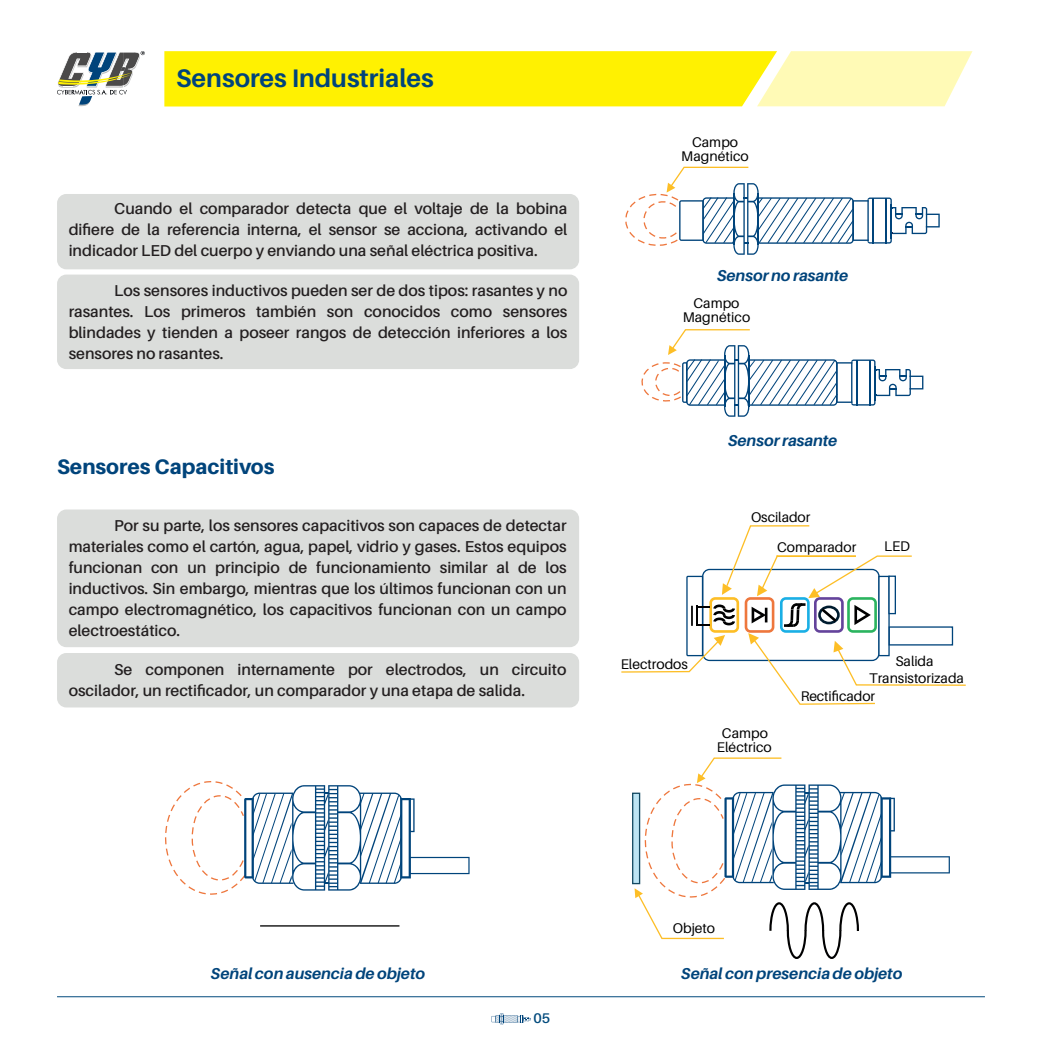
<style>
.page{position:relative;width:1042px;height:1042px;background:#fff}
.page>*{position:absolute;margin:0;border:0;box-sizing:border-box;transform-origin:0 0}
.t1{font:700 25.38px "Aileron";color:#00447b}
.t2{font:800 21px "Aileron";color:#00447b}
.t3{font:600 15.75px/21px "Aileron";color:#231f20;text-align:justify}
.t4{font:italic 700 15.75px "Aileron";color:#00447b}
.t5{font:14px/14px "Aileron";color:#000001;text-align:center}
.t6{font:600 14px "Aileron";color:#034b7d}
</style>
<div class="page">
<div style="left:57px;top:653px;width:522px;height:54px;background:#dbdddb;border-radius:9px"></div>
<div style="left:57px;top:509px;width:522px;height:138px;background:#dbdddb;border-radius:9px"></div>
<svg style="left:164px;top:51px;width:808px;height:55px;background:#fff333"></svg>
<svg style="left:57px;top:51px;width:88px;height:55px"></svg>
<div style="left:57px;top:275px;width:522px;height:94px;background:#dbdddb;border-radius:9px"></div>
<div style="left:57px;top:194px;width:522px;height:75px;background:#dbdddb;border-radius:9px"></div>
<svg style="left:621px;top:525px;width:345px;height:180px"></svg>
<hr style="left:260px;top:925px;width:139px;height:1px;background:#000001">
<svg style="left:165px;top:781px;width:304px;height:114px"></svg>
<svg style="left:632px;top:792px;width:2px;height:92px"></svg>
<svg style="left:634px;top:757px;width:316px;height:202px"></svg>
<svg style="left:625px;top:166px;width:314px;height:89px"></svg>
<svg style="left:641px;top:329px;width:282px;height:88px"></svg>
<hr style="left:57px;top:996px;width:928px;height:1px;background:#034b7d">
<svg style="left:492px;top:1013px;width:39px;height:11px"></svg>
<h1 class="t1" style="left:176px;top:64px;width:259px">Sensores Industriales</h1>
<p class="t3" style="left:69px;top:198px;width:500px;text-indent:46px">Cuando el comparador detecta que el voltaje de la bobina difiere de la referencia interna, el sensor se acciona, activando el indicador LED del cuerpo y enviando una señal eléctrica positiva.</p>
<p class="t3" style="left:69px;top:280px;width:500px;text-indent:46px">Los sensores inductivos pueden ser de dos tipos: rasantes y no rasantes. Los primeros también son conocidos como sensores blindades y tienden a poseer rangos de detección inferiores a los sensores no rasantes.</p>
<h2 class="t2" style="left:57px;top:454px;width:219px">Sensores Capacitivos</h2>
<p class="t3" style="left:69px;top:515px;width:499px;text-indent:46px">Por su parte, los sensores capacitivos son capaces de detectar materiales como el cartón, agua, papel, vidrio y gases. Estos equipos funcionan con un principio de funcionamiento similar al de los inductivos. Sin embargo, mientras que los últimos funcionan con un campo electromagnético, los capacitivos funcionan con un campo electroestático.</p>
<p class="t3" style="left:69px;top:659px;width:499px;text-indent:46px">Se componen internamente por electrodos, un circuito oscilador, un rectificador, un comparador y una etapa de salida.</p>
<p class="t5" style="left:681px;top:135px;width:69px">Campo<br>Magnético</p>
<p class="t4" style="left:717px;top:266px;width:133px">Sensor no rasante</p>
<p class="t5" style="left:683px;top:296px;width:69px">Campo<br>Magnético</p>
<p class="t4" style="left:728px;top:432px;width:111px">Sensor rasante</p>
<p class="t5" style="left:751px;top:510px;width:61px">Oscilador</p>
<p class="t5" style="left:777px;top:540px;width:81px">Comparador</p>
<p class="t5" style="left:884px;top:540px;width:28px">LED</p>
<p class="t5" style="left:621px;top:657px;width:69px">Electrodos</p>
<p class="t5" style="left:717px;top:726px;width:56px">Campo<br>Eléctrico</p>
<p class="t5" style="left:869px;top:653px;width:96px;line-height:16.8px">Salida<br>Transistorizada</p>
<p class="t5" style="left:801px;top:689px;width:76px">Rectificador</p>
<p class="t5" style="left:673px;top:921px;width:44px">Objeto</p>
<p class="t4" style="left:211px;top:964px;width:216px">Señal con ausencia de objeto</p>
<p class="t4" style="left:681px;top:964px;width:223px">Señal con presencia de objeto</p>
<p class="t6" style="left:533px;top:1010px;width:18px">05</p>
</div>
